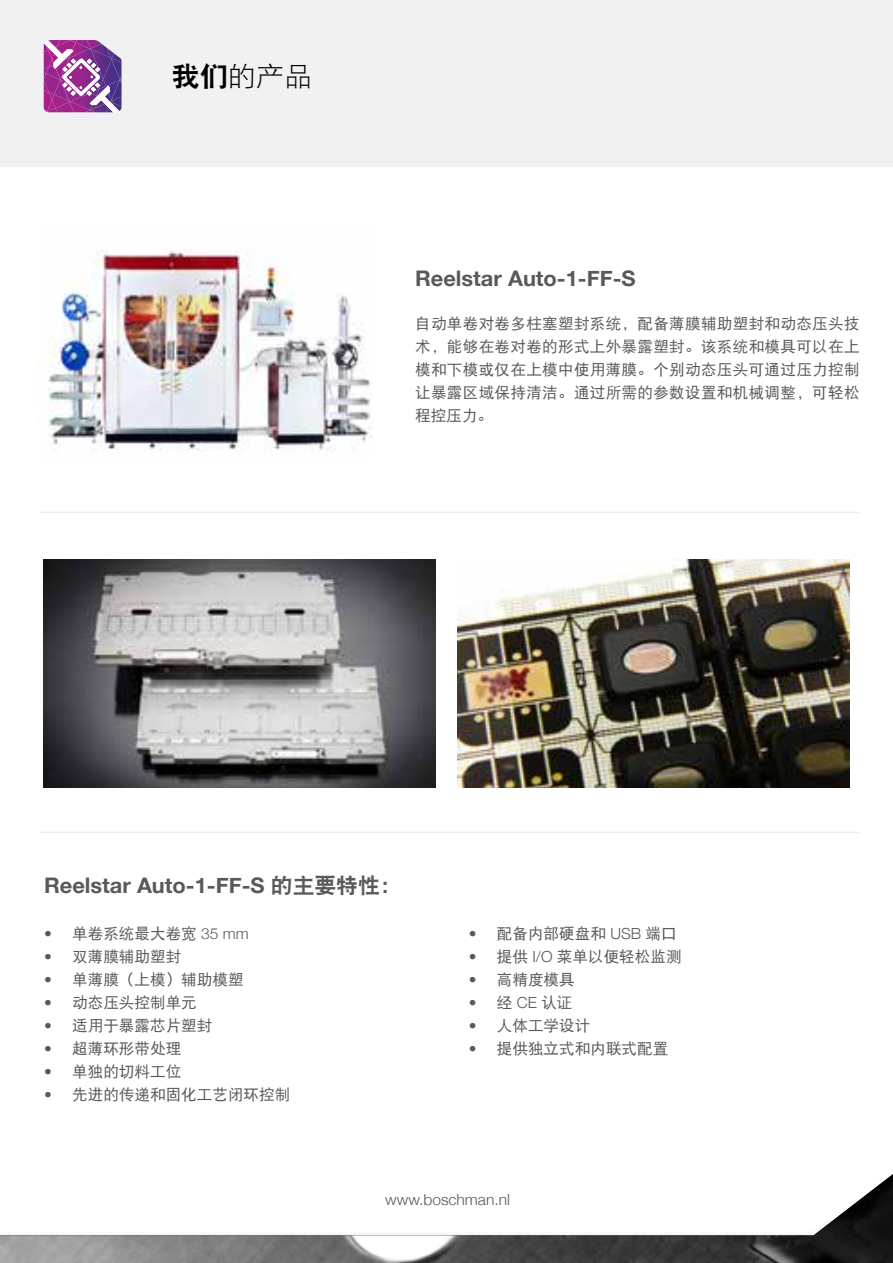
<style>
.page{position:relative;width:893px;height:1263px;background:#fff}
.page>*{position:absolute;margin:0;border:0;box-sizing:border-box;transform-origin:0 0}
.t1{font:27.6px "DF Hei W3";color:#000}
.t2{font:700 21.45px "Helvetica Neue";color:#58595b}
.t3{font:15.3px/23px "DF Hei W5";color:#58595b;text-align:justify}
.t4{font:300 15.3px "Helvetica Neue";color:#58595b}
.s1{font-family:"DF Hei W9"}
.s2{font-family:"DF Hei W9";font-weight:400}
.s3{font-family:"Helvetica Neue";font-weight:300}
.s4{font-family:"DF Hei W5";font-weight:400}
</style>
<div class="page">
<div style="left:0;top:0;width:893px;height:166px;background:#f1f1f2"></div>
<img style="left:0;top:1174px;width:893px;height:89px">
<svg style="left:44px;top:40px;width:78px;height:73px"></svg>
<hr style="left:40px;top:512px;width:820px;height:1px;background:#000">
<hr style="left:40px;top:832px;width:820px;height:1px;background:#000">
<img style="left:37px;top:250px;width:336px;height:202px">
<img style="left:457px;top:560px;width:393px;height:227px">
<img style="left:44px;top:560px;width:391px;height:227px">
<h1 class="t1" style="left:172px;top:62px;width:142px"><span class="s1">我们</span>的产品</h1>
<h2 class="t2" style="left:415px;top:262px;width:222px">Reelstar Auto-1-FF-S</h2>
<p class="t3" style="left:415px;top:312px;width:446px">自动单卷对卷多柱塞塑封系统，配备薄膜辅助塑封和动态压头技术，能够在卷对卷的形式上外暴露塑封。该系统和模具可以在上模和下模或仅在上模中使用薄膜。个别动态压头可通过压力控制让暴露区域保持清洁。通过所需的参数设置和机械调整，可轻松程控压力。</p>
<h2 class="t2" style="left:44px;top:869px;width:359px">Reelstar Auto-1-FF-S <span class="s2">的主要特性：</span></h2>
<p class="t3" style="left:44px;top:922px;width:206px"><span class="s3">•</span> 单卷系统最大卷宽 <span class="s3">35 mm</span></p>
<p class="t3" style="left:44px;top:945px;width:139px"><span class="s3">•</span> 双薄膜辅助塑封</p>
<p class="t3" style="left:44px;top:968px;width:201px"><span class="s3">•</span> 单薄膜（上模）辅助模塑</p>
<p class="t3" style="left:44px;top:991px;width:154px"><span class="s3">•</span> 动态压头控制单元</p>
<p class="t3" style="left:44px;top:1014px;width:170px"><span class="s3">•</span> 适用于暴露芯片塑封</p>
<p class="t3" style="left:44px;top:1037px;width:139px"><span class="s3">•</span> 超薄环形带处理</p>
<p class="t3" style="left:44px;top:1060px;width:139px"><span class="s3">•</span> 单独的切料工位</p>
<p class="t3" style="left:44px;top:1083px;width:248px"><span class="s3">•</span> 先进的传递和固化工艺闭环控制</p>
<p class="t3" style="left:469px;top:922px;width:209px"><span class="s3">•</span> 配备内部硬盘和 <span class="s3">USB</span> 端口</p>
<p class="t3" style="left:469px;top:945px;width:214px"><span class="s3">•</span> 提供 <span class="s3">I/O</span> 菜单以便轻松监测</p>
<p class="t3" style="left:469px;top:968px;width:107px"><span class="s3">•</span> 高精度模具</p>
<p class="t4" style="left:469px;top:990px;width:105px">• <span class="s4">经</span> CE <span class="s4">认证</span></p>
<p class="t3" style="left:469px;top:1014px;width:123px"><span class="s3">•</span> 人体工学设计</p>
<p class="t3" style="left:469px;top:1037px;width:201px"><span class="s3">•</span> 提供独立式和内联式配置</p>
<p class="t4" style="left:385px;top:1187px;width:126px">www.boschman.nl</p>
</div>
